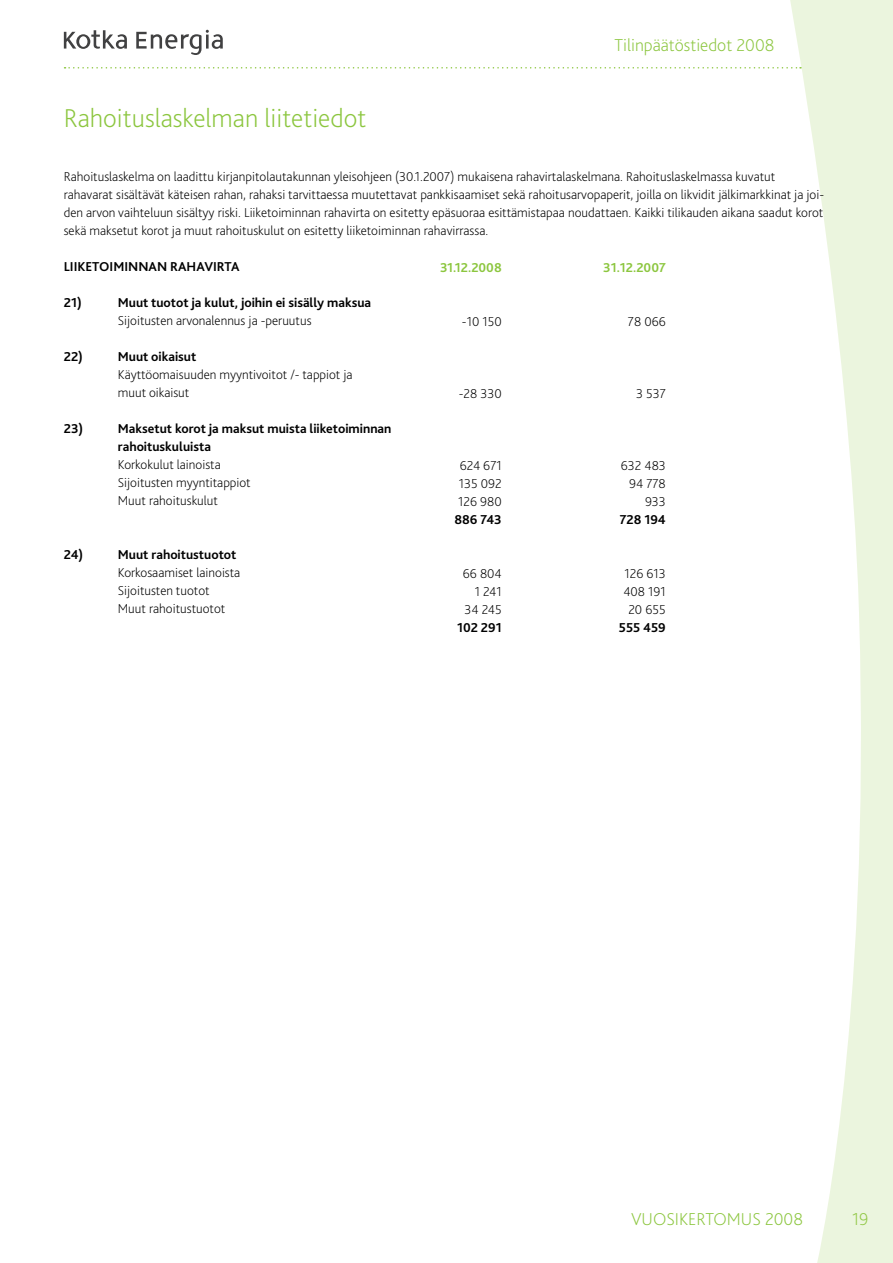
<style>
.page{position:relative;width:893px;height:1263px;background:#fff}
.page>*{position:absolute;margin:0;border:0;box-sizing:border-box;transform-origin:0 0}
.t1{font:200 27px "Bliss 2";color:#8cc63f}
.t2{font:200 18px "Bliss 2";color:#8cc63f}
.t3{font:200 13.5px/18px "Bliss 2";color:#000}
.t4{font:700 13.5px/18px "Bliss 2";color:#000}
.t5{font:700 13.5px "Bliss 2";color:#8cc63f}
</style>
<div class="page">
<svg style="left:65px;top:67px;width:723px;height:2px"></svg>
<svg style="left:790px;top:0;width:103px;height:1263px;fill:#ebf5de"></svg>
<svg style="left:64px;top:30px;width:63px;height:19px"></svg>
<svg style="left:136px;top:30px;width:87px;height:25px"></svg>
<h1 class="t1" style="left:64px;top:102px;width:304px">Rahoituslaskelman liitetiedot</h1>
<h2 class="t2" style="left:615px;top:34px;width:161px">Tilinpäätöstiedot 2008</h2>
<p class="t3" style="left:64px;top:168px;width:762px">Rahoituslaskelma on laadittu kirjanpitolautakunnan yleisohjeen (30.1.2007) mukaisena rahavirtalaskelmana. Rahoituslaskelmassa kuvatut rahavarat sisältävät käteisen rahan, rahaksi tarvittaessa muutettavat pankkisaamiset sekä rahoitusarvopaperit, joilla on likvidit jälkimarkkinat ja joi&shy;den arvon vaihteluun sisältyy riski. Liiketoiminnan rahavirta on esitetty epäsuoraa esittämistapaa noudattaen. Kaikki tilikauden aikana saadut korot sekä maksetut korot ja muut rahoituskulut on esitetty liiketoiminnan rahavirrassa.</p>
<p class="t4" style="left:64px;top:258px;width:177px">LIIKETOIMINNAN RAHAVIRTA</p>
<p class="t4" style="left:64px;top:294px;width:19px">21)</p>
<p class="t4" style="left:118px;top:294px;width:255px">Muut tuotot ja kulut, joihin ei sisälly maksua</p>
<p class="t3" style="left:118px;top:312px;width:195px">Sijoitusten arvonalennus ja -peruutus</p>
<p class="t4" style="left:64px;top:348px;width:21px">22)</p>
<p class="t4" style="left:118px;top:348px;width:80px">Muut oikaisut</p>
<p class="t3" style="left:118px;top:366px;width:236px">Käyttöomaisuuden myyntivoitot /- tappiot ja muut oikaisut</p>
<p class="t4" style="left:64px;top:420px;width:21px">23)</p>
<p class="t4" style="left:118px;top:420px;width:275px">Maksetut korot ja maksut muista liiketoiminnan rahoituskuluista</p>
<p class="t3" style="left:118px;top:456px;width:134px">Korkokulut lainoista<br>Sijoitusten myyntitappiot<br>Muut rahoituskulut</p>
<p class="t5" style="left:603px;top:259px;width:64px">31.12.2007</p>
<p class="t5" style="left:440px;top:259px;width:63px">31.12.2008</p>
<p class="t3" style="left:628px;top:312px;width:39px">78 066</p>
<p class="t3" style="left:462px;top:312px;width:41px">-10 150</p>
<p class="t3" style="left:636px;top:384px;width:31px">3 537</p>
<p class="t3" style="left:459px;top:384px;width:44px">-28 330</p>
<p class="t3" style="left:621px;top:456px;width:46px;text-align:right">632 483<br>94 778<br>933</p>
<p class="t4" style="left:620px;top:510px;width:48px">728 194</p>
<p class="t3" style="left:458px;top:456px;width:45px;text-align:justify">624 671<br>135 092<br>126 980</p>
<p class="t4" style="left:454px;top:510px;width:49px">886 743</p>
<p class="t4" style="left:64px;top:545px;width:21px">24)</p>
<p class="t4" style="left:118px;top:545px;width:120px">Muut rahoitustuotot</p>
<p class="t3" style="left:118px;top:563px;width:124px">Korkosaamiset lainoista<br>Sijoitusten tuotot<br>Muut rahoitustuotot</p>
<p class="t3" style="left:463px;top:564px;width:40px;text-align:right">66 804<br>1 241<br>34 245</p>
<p class="t4" style="left:457px;top:618px;width:46px">102 291</p>
<p class="t3" style="left:623px;top:564px;width:44px;text-align:center">126 613<br>408 191<br>20 655</p>
<p class="t4" style="left:619px;top:618px;width:48px">555 459</p>
<h2 class="t2" style="left:631px;top:1208px;width:174px">VUOSIKERTOMUS 2008</h2>
<h2 class="t2" style="left:852px;top:1207px;width:18px">19</h2>
</div>
